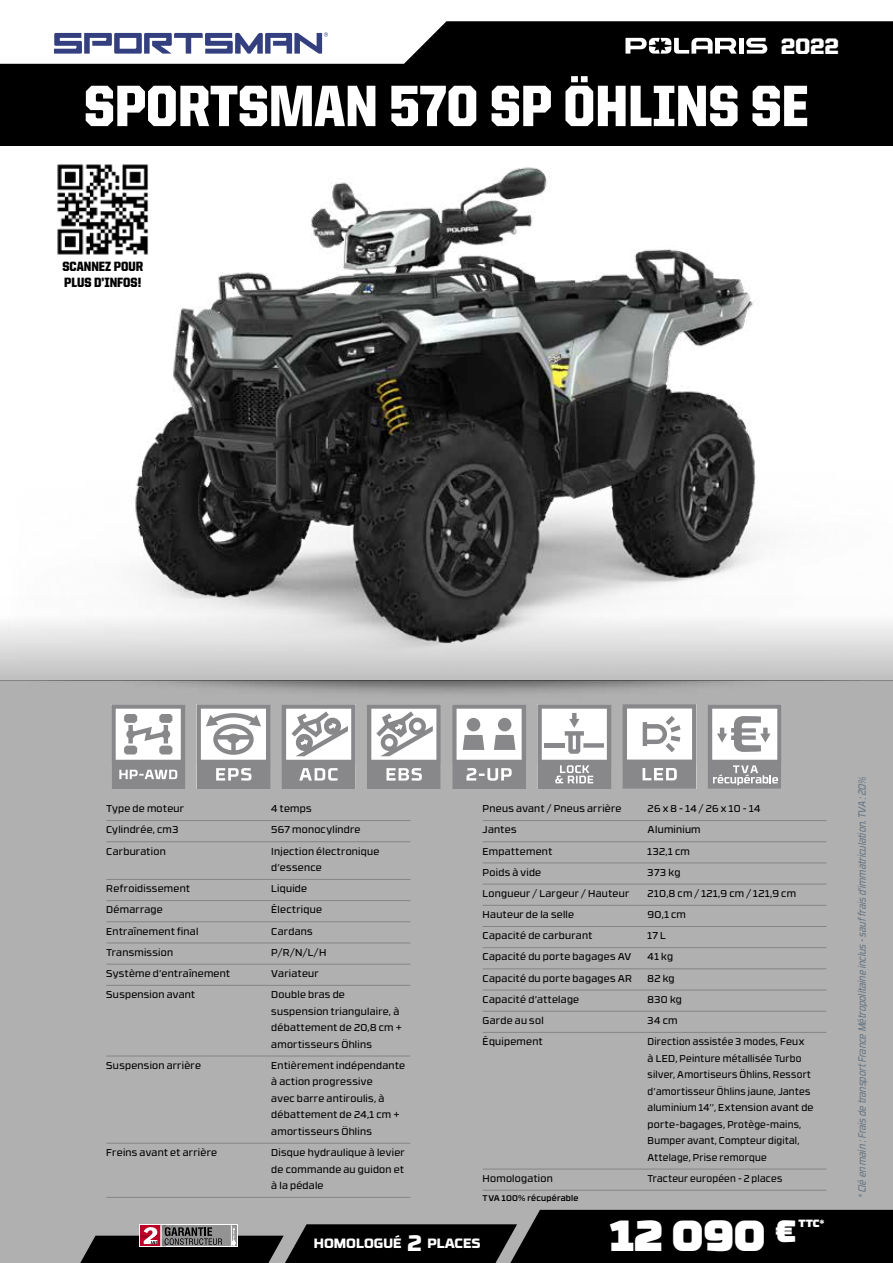
<style>
.page{position:relative;width:893px;height:1263px;background:#fff}
.page>*{position:absolute;margin:0;border:0;box-sizing:border-box;transform-origin:0 0}
.t1{font:900 58.5px "United Sans Semi Cond";color:#fff}
.t2{font:900 43.5px "RB No 3.1";color:#fff}
.t3{font:900 30.75px "RB No 3.1";color:#fff}
.t4{font:900 22.5px "United Sans Reg";color:#fff}
.t5{font:900 13.5px/16.2px "United Sans Semi Cond";color:#000}
.t6{font:800 13.5px "RB No 3.1";color:#fff}
.t7{font:italic 10.5px "RB No 3.1";letter-spacing:-.01em;color:#677582;scale:.83 1}
.t8{font:900 10.5px "RB No 3.1";color:#fff}
.t9{font:9.9px/16.5px "RB No 3.1";letter-spacing:.025em;color:#000}
.t10{font:9.9px/16.5px "RB No 3.1";letter-spacing:.025em;color:#000;scale:.95 1}
.t11{font:9.9px "RB No 3.1";letter-spacing:.055em;color:#000}
.t12{font:500 8.25px "RB No 3.1";letter-spacing:.03em;color:#000}
.s1{font-size:22.5px}
</style>
<div class="page">
<div style="left:0;top:680px;width:893px;height:583px;background:#b0b0b0"></div>
<div style="left:0;top:0;width:893px;height:146px;background:#000"></div>
<svg style="left:0;top:0;width:893px;height:64px;fill:#fff"></svg>
<svg style="left:80px;top:1210px;width:813px;height:53px"></svg>
<div style="left:739px;top:38px;width:5px;height:16px;background:#fff"></div>
<svg style="left:746px;top:38px;width:21px;height:16px"></svg>
<svg style="left:625px;top:38px;width:112px;height:16px"></svg>
<svg style="left:54px;top:32px;width:274px;height:22px"></svg>
<img style="left:0;top:680px;width:893px;height:88px">
<div style="left:0;top:595px;width:893px;height:85px;background:#c0c0c0"></div>
<hr style="left:106px;top:820px;width:304px;height:1px;background:#858585">
<hr style="left:106px;top:841px;width:304px;height:1px;background:#858585">
<hr style="left:106px;top:879px;width:304px;height:1px;background:#858585">
<hr style="left:106px;top:900px;width:304px;height:1px;background:#858585">
<hr style="left:106px;top:921px;width:304px;height:1px;background:#858585">
<hr style="left:106px;top:942px;width:304px;height:1px;background:#858585">
<hr style="left:106px;top:964px;width:304px;height:1px;background:#858585">
<hr style="left:106px;top:985px;width:304px;height:1px;background:#858585">
<hr style="left:106px;top:1055px;width:304px;height:1px;background:#858585">
<hr style="left:106px;top:1143px;width:304px;height:1px;background:#858585">
<hr style="left:106px;top:1197px;width:304px;height:1px;background:#858585">
<hr style="left:483px;top:820px;width:343px;height:1px;background:#858585">
<hr style="left:483px;top:841px;width:343px;height:1px;background:#858585">
<hr style="left:483px;top:862px;width:343px;height:1px;background:#858585">
<hr style="left:483px;top:884px;width:343px;height:1px;background:#858585">
<hr style="left:483px;top:905px;width:343px;height:1px;background:#858585">
<hr style="left:483px;top:926px;width:343px;height:1px;background:#858585">
<hr style="left:483px;top:947px;width:343px;height:1px;background:#858585">
<hr style="left:483px;top:968px;width:343px;height:1px;background:#858585">
<hr style="left:483px;top:989px;width:343px;height:1px;background:#858585">
<hr style="left:483px;top:1011px;width:343px;height:1px;background:#858585">
<hr style="left:483px;top:1032px;width:343px;height:1px;background:#858585">
<hr style="left:483px;top:1169px;width:343px;height:1px;background:#858585">
<hr style="left:483px;top:1190px;width:343px;height:1px;background:#858585">
<img style="left:9px;top:167px;width:884px;height:500px">
<svg style="left:111px;top:704px;width:74px;height:85px"></svg>
<svg style="left:196px;top:704px;width:74px;height:85px"></svg>
<svg style="left:282px;top:704px;width:74px;height:85px"></svg>
<svg style="left:452px;top:704px;width:74px;height:85px"></svg>
<svg style="left:367px;top:704px;width:74px;height:85px"></svg>
<svg style="left:537px;top:704px;width:74px;height:85px"></svg>
<svg style="left:708px;top:704px;width:74px;height:85px"></svg>
<svg style="left:623px;top:704px;width:73px;height:85px"></svg>
<img style="left:55px;top:164px;width:96px;height:95px">
<h3 class="t4" style="left:781px;top:34px;width:60px">2022</h3>
<h1 class="t1" style="left:84px;top:74px;width:726px">SPORTSMAN 570 SP ÖHLINS SE</h1>
<h3 class="t5" style="left:62px;top:258px;width:82px">SCANNEZ POUR<br>PLUS D’INFOS!</h3>
<p class="t9" style="left:106px;top:800px;width:79px">Type de moteur</p>
<p class="t9" style="left:271px;top:800px;width:42px">4 temps</p>
<p class="t9" style="left:106px;top:821px;width:74px">Cylindrée, cm3</p>
<p class="t9" style="left:271px;top:821px;width:91px">567 monocylindre</p>
<p class="t9" style="left:106px;top:842px;width:61px">Carburation</p>
<p class="t9" style="left:271px;top:842px;width:109px">Injection électronique d’essence</p>
<p class="t9" style="left:106px;top:880px;width:85px">Refroidissement</p>
<p class="t9" style="left:271px;top:880px;width:37px">Liquide</p>
<p class="t9" style="left:106px;top:901px;width:58px">Démarrage</p>
<p class="t9" style="left:271px;top:901px;width:52px">Électrique</p>
<p class="t9" style="left:106px;top:922px;width:94px">Entraînement final</p>
<p class="t9" style="left:271px;top:922px;width:43px">Cardans</p>
<p class="t9" style="left:106px;top:943px;width:68px">Transmission</p>
<p class="t9" style="left:271px;top:943px;width:57px">P/R/N/L/H</p>
<p class="t9" style="left:106px;top:964px;width:125px">Système d’entraînement</p>
<p class="t9" style="left:271px;top:964px;width:49px">Variateur</p>
<p class="t9" style="left:106px;top:986px;width:90px">Suspension avant</p>
<p class="t9" style="left:271px;top:986px;width:132px">Double bras de suspension triangulaire, à débattement de 20,8 cm + amortisseurs Öhlins</p>
<p class="t9" style="left:106px;top:1056px;width:96px">Suspension arrière</p>
<p class="t9" style="left:271px;top:1056px;width:135px">Entièrement indépendante à action progressive<br>avec barre antiroulis, à débattement de 24,1 cm + amortisseurs Öhlins</p>
<p class="t9" style="left:106px;top:1143px;width:112px">Freins avant et arrière</p>
<p class="t9" style="left:271px;top:1143px;width:135px;text-align:justify">Disque hydraulique à levier de commande au guidon et à la pédale</p>
<p class="t9" style="left:483px;top:800px;width:140px">Pneus avant / Pneus arrière</p>
<p class="t9" style="left:648px;top:800px;width:114px">26 x 8 - 14 / 26 x 10 - 14</p>
<p class="t9" style="left:483px;top:821px;width:35px">Jantes</p>
<p class="t9" style="left:648px;top:821px;width:55px">Aluminium</p>
<p class="t9" style="left:483px;top:842px;width:71px">Empattement</p>
<p class="t9" style="left:648px;top:842px;width:44px">132,1 cm</p>
<p class="t9" style="left:483px;top:863px;width:60px">Poids à vide</p>
<p class="t9" style="left:648px;top:863px;width:34px">373 kg</p>
<p class="t9" style="left:483px;top:884px;width:148px">Longueur / Largeur / Hauteur</p>
<p class="t11" style="left:648px;top:886px;width:150px">210,8 cm / 121,9 cm / 121,9 cm</p>
<p class="t9" style="left:483px;top:906px;width:93px">Hauteur de la selle</p>
<p class="t9" style="left:648px;top:906px;width:40px">90,1 cm</p>
<p class="t9" style="left:483px;top:927px;width:111px">Capacité de carburant</p>
<p class="t9" style="left:648px;top:927px;width:19px">17 L</p>
<p class="t9" style="left:483px;top:948px;width:150px">Capacité du porte bagages AV</p>
<p class="t9" style="left:648px;top:948px;width:27px">41 kg</p>
<p class="t9" style="left:483px;top:969px;width:151px">Capacité du porte bagages AR</p>
<p class="t9" style="left:648px;top:969px;width:28px">82 kg</p>
<p class="t9" style="left:483px;top:990px;width:98px">Capacité d’attelage</p>
<p class="t9" style="left:648px;top:990px;width:36px">830 kg</p>
<p class="t9" style="left:483px;top:1011px;width:63px">Garde au sol</p>
<p class="t9" style="left:648px;top:1011px;width:31px">34 cm</p>
<p class="t9" style="left:483px;top:1033px;width:62px">Équipement</p>
<p class="t10" style="left:648px;top:1033px;width:176px">Direction assistée 3 modes, Feux<br>à LED, Peinture métallisée Turbo silver, Amortiseurs Öhlins, Ressort d’amortisseur Öhlins jaune, Jantes aluminium 14’’, Extension avant de porte-bagages, Protège-mains, Bumper avant, Compteur digital, Attelage, Prise remorque</p>
<p class="t9" style="left:483px;top:1169px;width:72px">Homologation</p>
<p class="t10" style="left:648px;top:1169px;width:143px">Tracteur européen - 2 places</p>
<p class="t12" style="left:483px;top:1192px;width:97px">TVA 100% récupérable</p>
<h3 class="t6" style="left:314px;top:1232px;width:168px">HOMOLOGUÉ <span class="s1">2</span> PLACES</h3>
<h2 class="t2" style="left:611px;top:1197px;width:156px">12 090</h2>
<h3 class="t3" style="left:775px;top:1204px;width:22px">€</h3>
<p class="t8" style="left:798px;top:1214px;width:28px">TTC*</p>
<p class="t7" style="left:854px;top:1198px;width:510px;rotate:-90deg">* Clé en main : Frais de transport France Métropolitaine inclus - sauf frais d’immatriculation. TVA : 20%</p>
</div>
